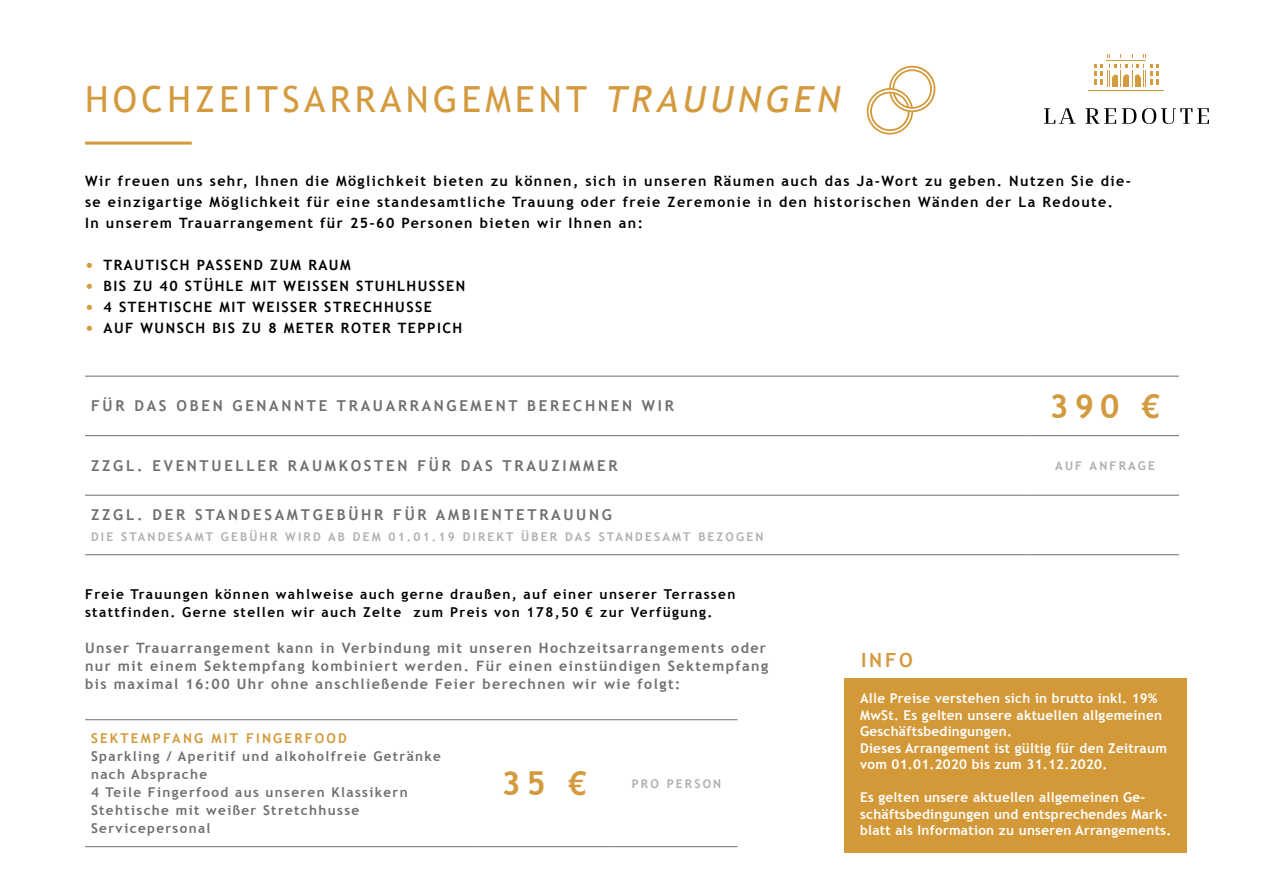
<style>
.page{position:relative;width:1263px;height:893px;background:#fff}
.page>*{position:absolute;margin:0;border:0;box-sizing:border-box;transform-origin:0 0}
.t1{font:36px "Trebuchet MS";letter-spacing:.12em;color:#d39a3e}
.t2{font:700 33px "Trebuchet MS";color:#d39a3e}
.t3{font:700 19.5px "Trebuchet MS";color:#d39a3e}
.t4{font:700 15px "Trebuchet MS";letter-spacing:.18em;color:#706f6f}
.t5{font:700 14.25px/21px "Trebuchet MS";letter-spacing:.1em;color:#000}
.t6{font:700 14.25px/18px "Trebuchet MS";letter-spacing:.1em;color:#706f6f}
.t7{font:700 13.65px/18px "Trebuchet MS";letter-spacing:.1em;color:#000}
.t8{font:700 13.5px/16.5px "Trebuchet MS";letter-spacing:.02em;color:#fff}
.t9{font:700 13.5px/18px "Trebuchet MS";letter-spacing:.1em;color:#706f6f}
.t10{font:700 13.5px "Trebuchet MS";letter-spacing:.16em;color:#d39939}
.t11{font:700 12px "Trebuchet MS";letter-spacing:.18em;color:#b0afae}
.t12{font:700 12px "Trebuchet MS";letter-spacing:.18em;color:#aeaeae}
.s1{font-style:italic}
.s2{font-size:16.5px;color:#d39a3e}
</style>
<div class="page">
<hr style="left:85px;top:376px;width:946px;height:1px;background:#706f6f">
<hr style="left:1031px;top:376px;width:148px;height:1px;background:#706f6f">
<hr style="left:85px;top:435px;width:946px;height:1px;background:#706f6f">
<hr style="left:1031px;top:435px;width:148px;height:1px;background:#706f6f">
<hr style="left:85px;top:495px;width:946px;height:1px;background:#706f6f">
<hr style="left:1031px;top:495px;width:148px;height:1px;background:#706f6f">
<hr style="left:85px;top:554px;width:946px;height:1px;background:#706f6f">
<hr style="left:1031px;top:554px;width:148px;height:1px;background:#706f6f">
<svg style="left:1044px;top:108px;width:32px;height:16px"></svg>
<svg style="left:1085px;top:108px;width:31px;height:16px"></svg>
<svg style="left:1122px;top:108px;width:14px;height:16px"></svg>
<svg style="left:1142px;top:108px;width:67px;height:16px"></svg>
<hr style="left:1107px;top:60px;width:39px;height:1px;background:#d39a3e">
<hr style="left:1089px;top:90px;width:75px;height:1px;background:#d39a3e">
<svg style="left:1094px;top:64px;width:65px;height:23px"></svg>
<div style="left:1124px;top:78px;width:5px;height:9px;background:#d39a3e"></div>
<hr style="left:85px;top:142px;width:107px;height:3px;background:#d39a3e">
<div style="left:844px;top:678px;width:342px;height:175px;background:#d39939"></div>
<svg style="left:866px;top:65px;width:70px;height:70px"></svg>
<hr style="left:85px;top:719px;width:388px;height:1px;background:#706f6f">
<hr style="left:473px;top:719px;width:142px;height:1px;background:#706f6f">
<hr style="left:615px;top:719px;width:122px;height:1px;background:#706f6f">
<hr style="left:85px;top:846px;width:388px;height:1px;background:#706f6f">
<hr style="left:473px;top:846px;width:142px;height:1px;background:#706f6f">
<hr style="left:615px;top:846px;width:122px;height:1px;background:#706f6f">
<h1 class="t1" style="left:85px;top:78px;width:757px">HOCHZEITSARRANGEMENT <span class="s1">TRAUUNGEN</span></h1>
<p class="t5" style="left:85px;top:170px;width:1047px">Wir freuen uns sehr, Ihnen die Möglichkeit bieten zu können, sich in unseren Räumen auch das Ja-Wort zu geben. Nutzen Sie die&shy;se einzigartige Möglichkeit für eine standesamtliche Trauung oder freie Zeremonie in den historischen Wänden der La Redoute.<br>In unserem Trauarrangement für 25-60 Personen bieten wir Ihnen an:</p>
<p class="t5" style="left:85px;top:254px;width:267px"><span class="s2">•</span> TRAUTISCH PASSEND ZUM RAUM</p>
<p class="t5" style="left:85px;top:275px;width:382px"><span class="s2">•</span> BIS ZU 40 STÜHLE MIT WEISSEN STUHLHUSSEN</p>
<p class="t5" style="left:85px;top:296px;width:348px"><span class="s2">•</span> 4 STEHTISCHE MIT WEISSER STRECHHUSSE</p>
<p class="t5" style="left:85px;top:317px;width:379px"><span class="s2">•</span> AUF WUNSCH BIS ZU 8 METER ROTER TEPPICH</p>
<p class="t4" style="left:91px;top:397px;width:584px">FÜR DAS OBEN GENANNTE TRAUARRANGEMENT BERECHNEN WIR</p>
<h2 class="t2" style="left:1049px;top:386px;width:113px">390 €</h2>
<p class="t4" style="left:91px;top:456px;width:528px">ZZGL. EVENTUELLER RAUMKOSTEN FÜR DAS TRAUZIMMER</p>
<p class="t12" style="left:1055px;top:458px;width:101px">AUF ANFRAGE</p>
<p class="t4" style="left:91px;top:506px;width:522px">ZZGL. DER STANDESAMTGEBÜHR FÜR AMBIENTETRAUUNG</p>
<p class="t11" style="left:91px;top:529px;width:674px">DIE STANDESAMT GEBÜHR WIRD AB DEM 01.01.19 DIREKT ÜBER DAS STANDESAMT BEZOGEN</p>
<p class="t7" style="left:85px;top:585px;width:652px">Freie Trauungen können wahlweise auch gerne draußen, auf einer unserer Terrassen stattfinden. Gerne stellen wir auch Zelte zum Preis von 178,50 € zur Verfügung.</p>
<p class="t6" style="left:85px;top:639px;width:685px">Unser Trauarrangement kann in Verbindung mit unseren Hochzeitsarrangements oder nur mit einem Sektempfang kombiniert werden. Für einen einstündigen Sektempfang bis maximal 16:00 Uhr ohne anschließende Feier berechnen wir wie folgt:</p>
<p class="t10" style="left:91px;top:730px;width:257px">SEKTEMPFANG MIT FINGERFOOD</p>
<p class="t9" style="left:91px;top:747px;width:351px">Sparkling / Aperitif und alkoholfreie Getränke nach Absprache<br>4 Teile Fingerfood aus unseren Klassikern<br>Stehtische mit weißer Stretchhusse<br>Servicepersonal</p>
<h2 class="t2" style="left:501px;top:763px;width:87px">35 €</h2>
<p class="t12" style="left:632px;top:776px;width:91px">PRO PERSON</p>
<h3 class="t3" style="left:861px;top:648px;width:53px">INFO</h3>
<p class="t8" style="left:860px;top:690px;width:308px">Alle Preise verstehen sich in brutto inkl. 19% MwSt. Es gelten unsere aktuellen allgemeinen Geschäftsbedingungen.<br>Dieses Arrangement ist gültig für den Zeitraum vom 01.01.2020 bis zum 31.12.2020.</p>
<p class="t8" style="left:860px;top:789px;width:313px">Es gelten unsere aktuellen allgemeinen Ge&shy;schäftsbedingungen und entsprechendes Mark&shy;blatt als Information zu unseren Arrangements.</p>
</div>
